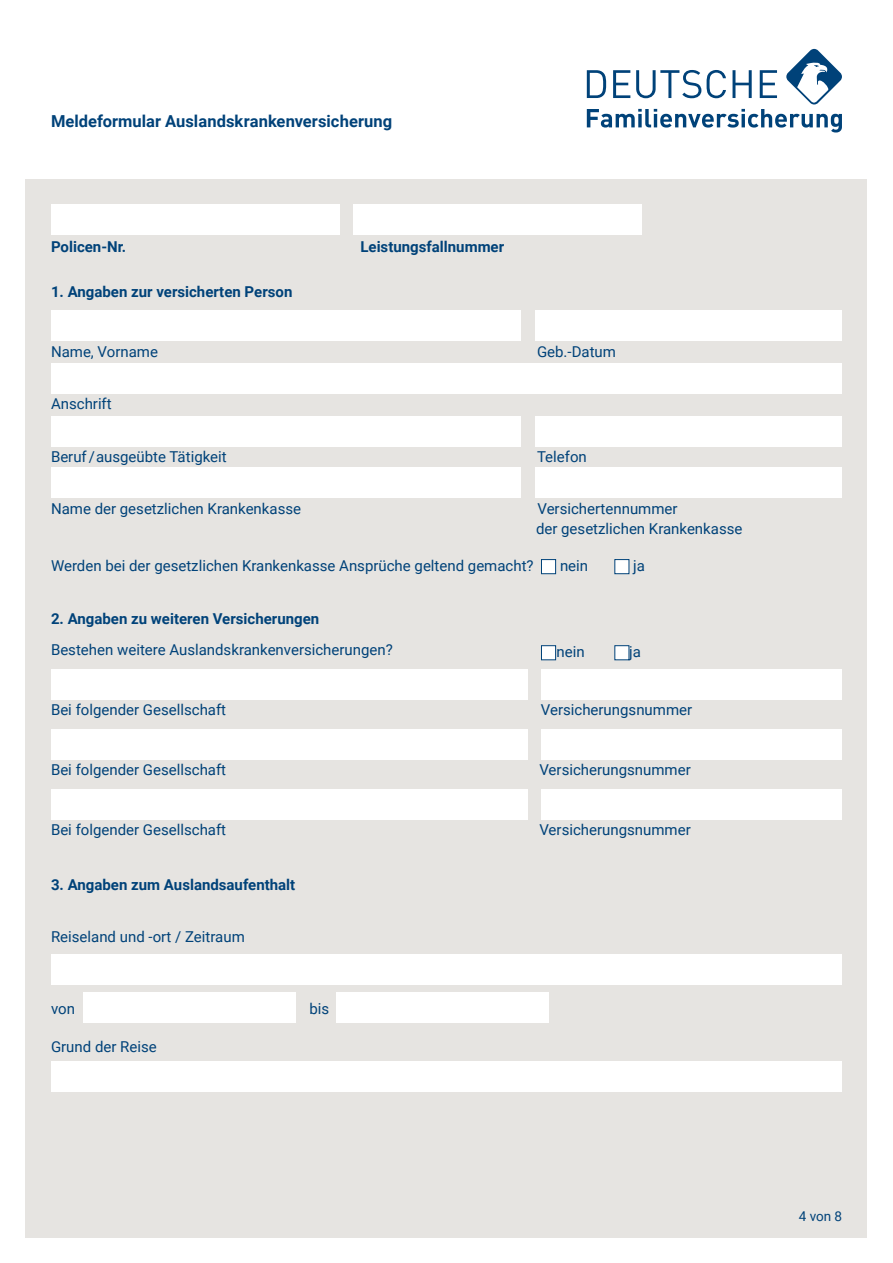
<style>
.page{position:relative;width:893px;height:1263px;background:#fff}
.page>*{position:absolute;margin:0;border:0;box-sizing:border-box;transform-origin:0 0}
.t1{font:700 16.5px "Roboto";letter-spacing:.005em;color:#004279}
.t2{font:15px/19.5px "Roboto";color:#004279}
.t3{font:700 15px "Roboto";color:#004279}
.t4{font:13.5px "Roboto";color:#004279}
</style>
<div class="page">
<svg style="left:587px;top:49px;width:255px;height:84px"></svg>
<div style="left:26px;top:179px;width:841px;height:1058px;background:#e6e4e1"></div>
<div style="left:51px;top:204px;width:288px;height:30px;background:#fff"></div>
<div style="left:353px;top:204px;width:288px;height:30px;background:#fff"></div>
<div style="left:51px;top:310px;width:470px;height:30px;background:#fff"></div>
<div style="left:535px;top:310px;width:307px;height:30px;background:#fff"></div>
<div style="left:51px;top:364px;width:791px;height:30px;background:#fff"></div>
<div style="left:51px;top:417px;width:470px;height:30px;background:#fff"></div>
<div style="left:51px;top:468px;width:470px;height:30px;background:#fff"></div>
<div style="left:535px;top:417px;width:307px;height:30px;background:#fff"></div>
<div style="left:535px;top:468px;width:307px;height:30px;background:#fff"></div>
<div style="left:51px;top:670px;width:476px;height:30px;background:#fff"></div>
<div style="left:541px;top:670px;width:301px;height:30px;background:#fff"></div>
<div style="left:51px;top:790px;width:476px;height:30px;background:#fff"></div>
<div style="left:541px;top:790px;width:301px;height:30px;background:#fff"></div>
<div style="left:541px;top:559px;width:15px;height:15px;background:#fff;border:1px solid #004279"></div>
<div style="left:614px;top:559px;width:15px;height:15px;background:#fff;border:1px solid #004279"></div>
<div style="left:541px;top:645px;width:15px;height:15px;background:#fff;border:1px solid #004279"></div>
<div style="left:614px;top:645px;width:15px;height:15px;background:#fff;border:1px solid #004279"></div>
<div style="left:51px;top:729px;width:476px;height:30px;background:#fff"></div>
<div style="left:541px;top:729px;width:301px;height:30px;background:#fff"></div>
<div style="left:51px;top:954px;width:791px;height:30px;background:#fff"></div>
<div style="left:83px;top:992px;width:213px;height:30px;background:#fff"></div>
<div style="left:336px;top:992px;width:213px;height:30px;background:#fff"></div>
<div style="left:51px;top:1062px;width:791px;height:30px;background:#fff"></div>
<p class="t1" style="left:51px;top:109px;width:343px">Meldeformular Auslandskrankenversicherung</p>
<p class="t3" style="left:51px;top:236px;width:77px">Policen-Nr.</p>
<p class="t3" style="left:360px;top:236px;width:145px">Leistungsfallnummer</p>
<p class="t3" style="left:51px;top:281px;width:243px">1. Angaben zur versicherten Person</p>
<p class="t2" style="left:51px;top:341px;width:108px">Name, Vorname</p>
<p class="t2" style="left:537px;top:341px;width:80px">Geb.-Datum</p>
<p class="t2" style="left:51px;top:394px;width:62px">Anschrift</p>
<p class="t2" style="left:51px;top:446px;width:177px">Beruf /ausgeübte Tätigkeit</p>
<p class="t2" style="left:537px;top:446px;width:51px">Telefon</p>
<p class="t2" style="left:51px;top:499px;width:252px">Name der gesetzlichen Krankenkasse</p>
<p class="t2" style="left:536px;top:499px;width:208px">Versichertennummer<br>der gesetzlichen Krankenkasse</p>
<p class="t2" style="left:51px;top:556px;width:484px">Werden bei der gesetzlichen Krankenkasse Ansprüche geltend gemacht?</p>
<p class="t2" style="left:560px;top:556px;width:30px">nein</p>
<p class="t2" style="left:633px;top:556px;width:13px">ja</p>
<p class="t3" style="left:51px;top:608px;width:270px">2. Angaben zu weiteren Versicherungen</p>
<p class="t2" style="left:51px;top:640px;width:343px">Bestehen weitere Auslandskrankenversicherungen?</p>
<p class="t2" style="left:557px;top:641px;width:30px">nein</p>
<p class="t2" style="left:629px;top:641px;width:13px">ja</p>
<p class="t2" style="left:51px;top:700px;width:177px">Bei folgender Gesellschaft</p>
<p class="t2" style="left:541px;top:700px;width:153px">Versicherungsnummer</p>
<p class="t2" style="left:51px;top:760px;width:177px">Bei folgender Gesellschaft</p>
<p class="t2" style="left:539px;top:760px;width:153px">Versicherungsnummer</p>
<p class="t2" style="left:51px;top:820px;width:177px">Bei folgender Gesellschaft</p>
<p class="t2" style="left:539px;top:820px;width:153px">Versicherungsnummer</p>
<p class="t3" style="left:51px;top:874px;width:246px">3. Angaben zum Auslandsaufenthalt</p>
<p class="t2" style="left:51px;top:927px;width:195px">Reiseland und -ort / Zeitraum</p>
<p class="t2" style="left:51px;top:999px;width:25px">von</p>
<p class="t2" style="left:309px;top:999px;width:21px">bis</p>
<p class="t2" style="left:51px;top:1036px;width:107px">Grund der Reise</p>
<p class="t4" style="left:799px;top:1207px;width:45px">4 von 8</p>
</div>
